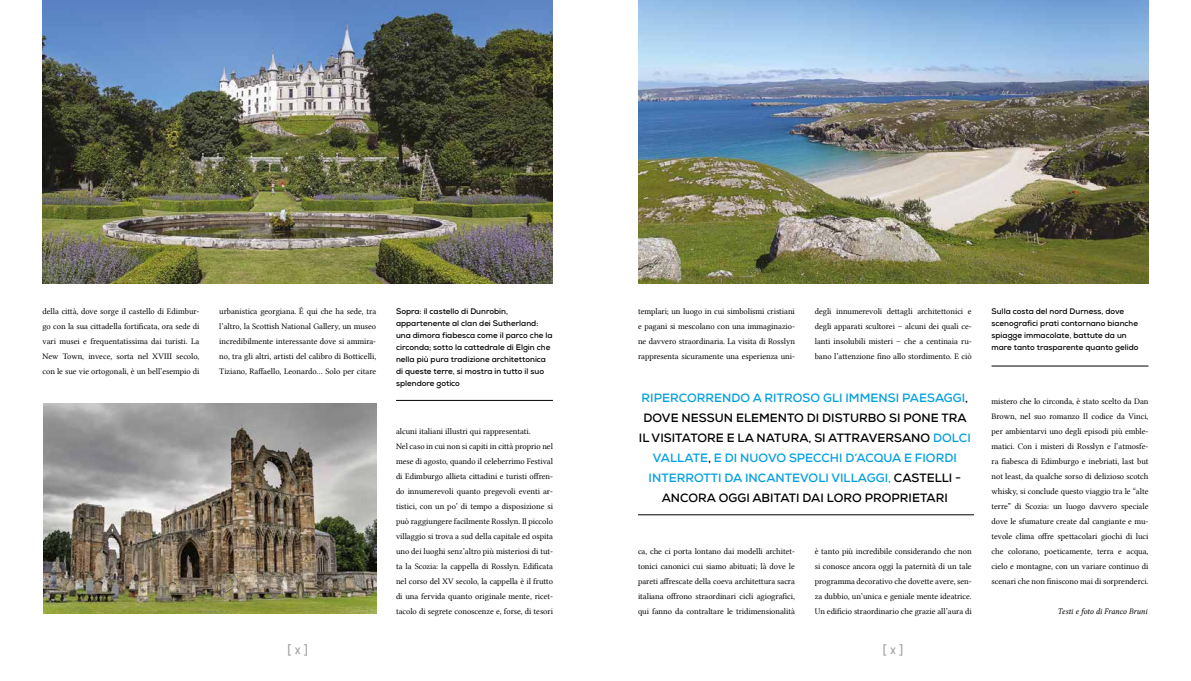
<style>
.page{position:relative;width:1191px;height:681px;background:#fff}
.page>*{position:absolute;margin:0;border:0;box-sizing:border-box;transform-origin:0 0}
.t1{font:13px "Panefresco 500 wt";color:#9d9d9c}
.t2{font:700 12px/20px "Nexa";letter-spacing:.005em;color:#000;text-align:center}
.t3{font:8.5px/15px "Lin Libertine";letter-spacing:-.005em;color:#000;text-align:justify}
.t4{font:8.5px "Lin Libertine I";letter-spacing:-.005em;color:#000}
.t5{font:700 8px/12px "Nexa";color:#000}
.s1{color:#009fe3}
</style>
<div class="page">
<img style="left:43px;top:0;width:510px;height:283px">
<img style="left:44px;top:403px;width:332px;height:210px">
<hr style="left:396px;top:400px;width:157px;height:1px;background:#000">
<img style="left:638px;top:0;width:510px;height:283px">
<hr style="left:638px;top:514px;width:336px;height:1px;background:#000">
<hr style="left:991px;top:365px;width:157px;height:1px;background:#000">
<p class="t3" style="left:43px;top:303px;width:158px">della città, dove sorge il castello di Edimbur&shy;go con la sua cittadella fortificata, ora sede di vari musei e frequentatissima dai turisti. La New Town, invece, sorta nel XVIII secolo, con le sue vie ortogonali, è un bell’esempio di</p>
<p class="t3" style="left:219px;top:303px;width:158px">urbanistica georgiana. È qui che ha sede, tra l’altro, la Scottish National Gallery, un museo incredibilmente interessante dove si ammira&shy;no, tra gli altri, artisti del calibro di Botticelli, Tiziano, Raffaello, Leonardo… Solo per citare</p>
<p class="t5" style="left:396px;top:305px;width:158px">Sopra: il castello di Dunrobin, appartenente al clan dei Sutherland: una dimora fiabesca come il parco che la circonda; sotto la cattedrale di Elgin che nella più pura tradizione architettonica di queste terre, si mostra in tutto il suo splendore gotico</p>
<p class="t3" style="left:396px;top:423px;width:158px;text-align:left">alcuni italiani illustri qui rappresentati.<br>Nel caso in cui non si capiti in città proprio nel mese di agosto, quando il celeberrimo Festival di Edimburgo allieta cittadini e turisti offren&shy;do innumerevoli quanto pregevoli eventi ar&shy;tistici, con un po’ di tempo a disposizione si può raggiungere facilmente Rosslyn. Il piccolo villaggio si trova a sud della capitale ed ospita uno dei luoghi senz’altro più misteriosi di tut&shy;ta la Scozia: la cappella di Rosslyn. Edificata nel corso del XV secolo, la cappella è il frutto di una fervida quanto originale mente, ricet&shy;tacolo di segrete conoscenze e, forse, di tesori</p>
<p class="t3" style="left:638px;top:303px;width:158px">templari; un luogo in cui simbolismi cristiani e pagani si mescolano con una immaginazio&shy;ne davvero straordinaria. La visita di Rosslyn rappresenta sicuramente una esperienza uni-</p>
<p class="t3" style="left:814px;top:303px;width:158px">degli innumerevoli dettagli architettonici e degli apparati scultorei – alcuni dei quali ce&shy;lanti insolubili misteri – che a centinaia ru&shy;bano l’attenzione fino allo stordimento. E ciò</p>
<p class="t2" style="left:639px;top:388px;width:333px"><span class="s1">RIPERCORRENDO A RITROSO GLI IMMENSI PAESAGGI</span>, DOVE NESSUN ELEMENTO DI DISTURBO SI PONE TRA IL VISITATORE E LA NATURA, SI ATTRAVERSANO <span class="s1">DOLCI VALLATE</span>, <span class="s1">E DI NUOVO SPECCHI D’ACQUA E FIORDI INTERROTTI DA INCANTEVOLI VILLAGGI,</span> CASTELLI - ANCORA OGGI ABITATI DAI LORO PROPRIETARI</p>
<p class="t3" style="left:638px;top:543px;width:158px">ca, che ci porta lontano dai modelli architet&shy;tonici canonici cui siamo abituati; là dove le pareti affrescate della coeva architettura sacra italiana offrono straordinari cicli agiografici, qui fanno da contraltare le tridimensionalità</p>
<p class="t3" style="left:814px;top:543px;width:158px">è tanto più incredibile considerando che non si conosce ancora oggi la paternità di un tale programma decorativo che dovette avere, sen&shy;za dubbio, un’unica e geniale mente ideatrice.<br>Un edificio straordinario che grazie all’aura di</p>
<h1 class="t1" style="left:288px;top:639px;width:21px">[ x ]</h1>
<h1 class="t1" style="left:883px;top:639px;width:21px">[ x ]</h1>
<p class="t5" style="left:991px;top:305px;width:149px">Sulla costa del nord Durness, dove scenografici prati contornano bianche spiagge immacolate, battute da un mare tanto trasparente quanto gelido</p>
<p class="t3" style="left:991px;top:393px;width:158px">mistero che lo circonda, è stato scelto da Dan Brown, nel suo romanzo Il codice da Vinci, per ambientarvi uno degli episodi più emble&shy;matici. Con i misteri di Rosslyn e l’atmosfe&shy;ra fiabesca di Edimburgo e inebriati, last but not least, da qualche sorso di delizioso scotch whisky, si conclude questo viaggio tra le “alte terre” di Scozia: un luogo davvero speciale dove le sfumature create dal cangiante e mu&shy;tevole clima offre spettacolari giochi di luci che colorano, poeticamente, terra e acqua, cielo e montagne, con un variare continuo di scenari che non finiscono mai di sorprenderci.</p>
<p class="t4" style="left:1057px;top:606px;width:92px">Testi e foto di Franco Bruni</p>
</div>
